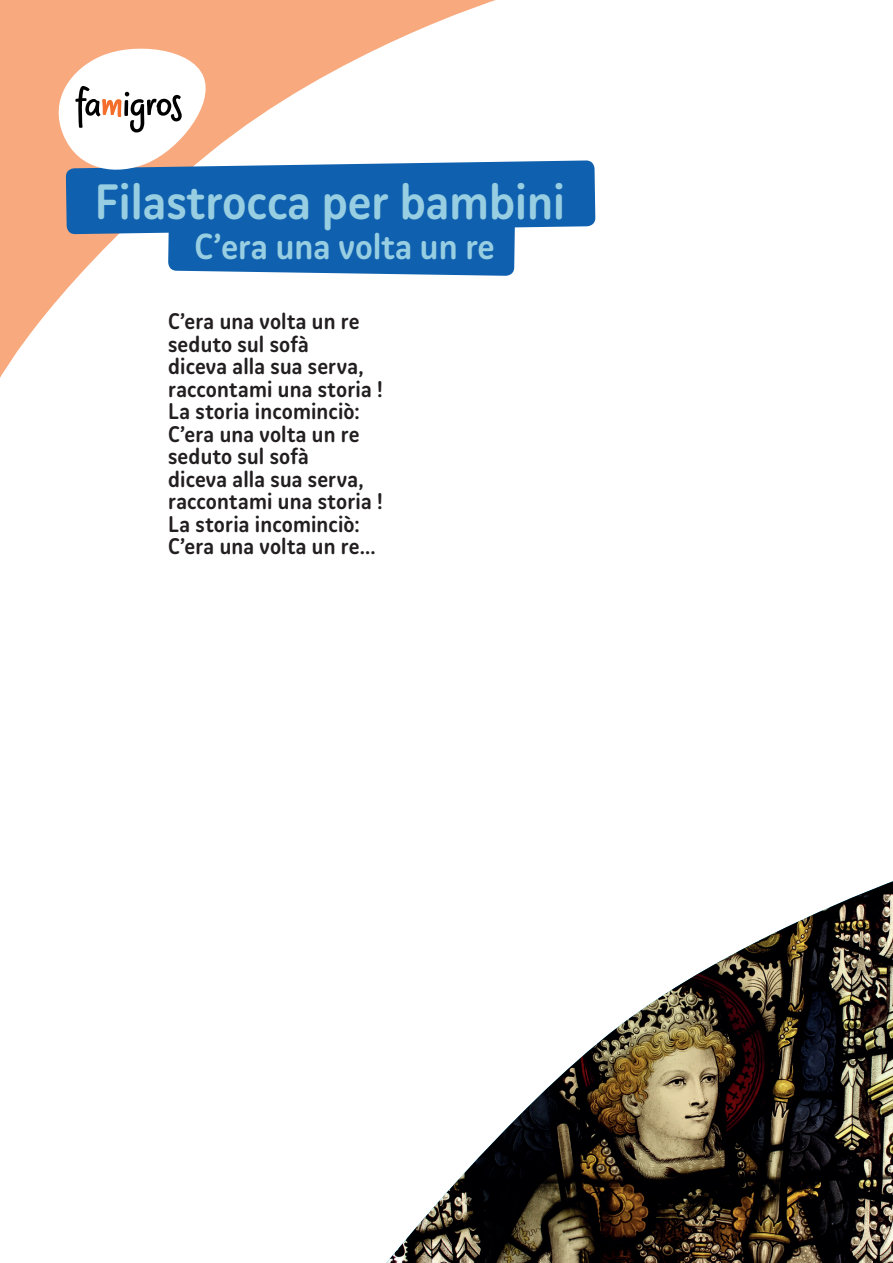
<style>
.page{position:relative;width:893px;height:1263px;background:#fff}
.page>*{position:absolute;margin:0;border:0;box-sizing:border-box;transform-origin:0 0}
.t1{font:500 49.5px "Yuzu";color:#98cee1}
.t2{font:500 36px "Yuzu";color:#98cee1}
.t3{font:500 22.5px/22.5px "Yuzu";letter-spacing:.005em;color:#231f20}
</style>
<div class="page">
<svg style="left:0;top:0;width:496px;height:378px"></svg>
<img style="left:386px;top:881px;width:507px;height:382px">
<svg style="left:48px;top:42px;width:547px;height:234px"></svg>
<h1 class="t1" style="left:95px;top:171px;width:472px">Filastrocca per bambini</h1>
<h2 class="t2" style="left:195px;top:223px;width:302px">C’era una volta un re</h2>
<p class="t3" style="left:168px;top:310px;width:216px">C’era una volta un re seduto sul sofà<br>diceva alla sua serva, raccontami una storia !<br>La storia incominciò:<br>C’era una volta un re seduto sul sofà<br>diceva alla sua serva, raccontami una storia !<br>La storia incominciò:<br>C’era una volta un re…</p>
</div>
